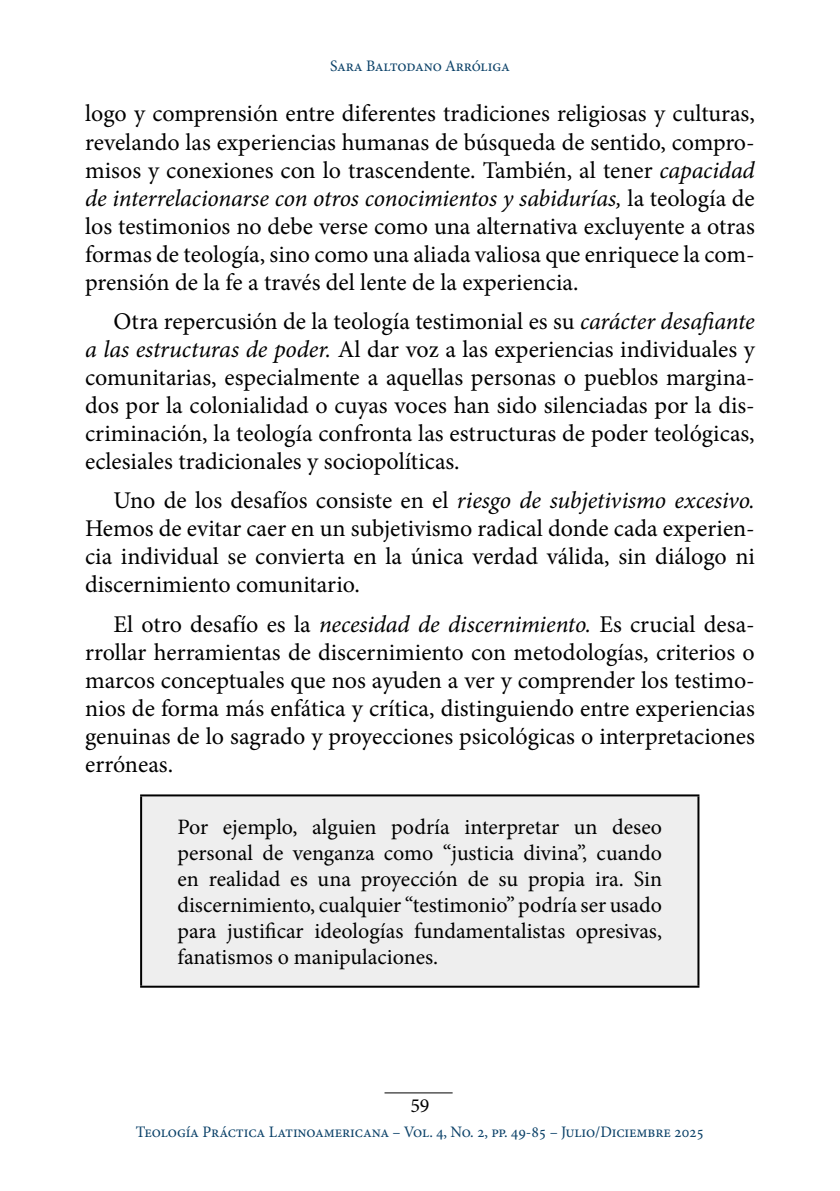
<style>
.page{position:relative;width:840px;height:1191px;background:#fff}
.page>*{position:absolute;margin:0;border:0;box-sizing:border-box;transform-origin:0 0}
.Texto1{font:24px/28px "Minion Pro";color:#000;text-align:justify}
.Texto-cuadro2{font:22px/26px "Minion Pro";letter-spacing:-.005em;color:#000;text-align:justify}
.t1{font:20px "Minion Pro";color:#000}
.t2{font:16px "Minion Pro";letter-spacing:-.01em;color:#0c4269}
.s1{font-style:italic}
</style>
<div class="page">
<hr style="left:384px;top:1092px;width:68px;height:1px;background:#000">
<div style="left:141px;top:795px;width:557px;height:191px;background:#eee"></div>
<hr style="left:140px;top:794px;width:559px;height:2px;background:#000">
<hr style="left:140px;top:796px;width:2px;height:189px;background:#000">
<hr style="left:697px;top:796px;width:2px;height:189px;background:#000">
<hr style="left:140px;top:985px;width:559px;height:2px;background:#000">
<p class="t2" style="left:330px;top:55px;width:181px">Sara Baltodano Arróliga</p>
<p class="Texto1" style="left:85px;top:100px;width:671px">logo y comprensión entre diferentes tradiciones religiosas y culturas, revelando las experiencias humanas de búsqueda de sentido, compro&shy;misos y conexiones con lo trascendente. También, al tener <span class="s1">capacidad de interrelacionarse con otros conocimientos y sabidurías,</span> la teología de los testimonios no debe verse como una alternativa excluyente a otras formas de teología, sino como una aliada valiosa que enriquece la com&shy;prensión de la fe a través del lente de la experiencia.</p>
<p class="Texto1" style="left:85px;top:307px;width:671px;text-indent:28px">Otra repercusión de la teología testimonial es su <span class="s1">carácter desafiante a las estructuras de poder.</span> Al dar voz a las experiencias individuales y comunitarias, especialmente a aquellas personas o pueblos margina&shy;dos por la colonialidad o cuyas voces han sido silenciadas por la dis&shy;criminación, la teología confronta las estructuras de poder teológicas, eclesiales tradicionales y sociopolíticas.</p>
<p class="Texto1" style="left:85px;top:487px;width:671px;text-indent:28px">Uno de los desafíos consiste en el <span class="s1">riesgo de subjetivismo excesivo.<br></span>Hemos de evitar caer en un subjetivismo radical donde cada experien&shy;cia individual se convierta en la única verdad válida, sin diálogo ni discernimiento comunitario.</p>
<p class="Texto1" style="left:85px;top:610px;width:671px;text-indent:28px">El otro desafío es la <span class="s1">necesidad de discernimiento.</span> Es crucial desa&shy;rrollar herramientas de discernimiento con metodologías, criterios o marcos conceptuales que nos ayuden a ver y comprender los testimo&shy;nios de forma más enfática y crítica, distinguiendo entre experiencias genuinas de lo sagrado y proyecciones psicológicas o interpretaciones erróneas.</p>
<p class="Texto-cuadro2" style="left:177px;top:814px;width:486px">Por ejemplo, alguien podría interpretar un deseo personal de venganza como “justicia divina”, cuando en realidad es una proyección de su propia ira. Sin discernimiento, cualquier “testimonio” podría ser usado para justificar ideologías fundamentalistas opresivas, fanatismos o manipulaciones.</p>
<p class="t1" style="left:410px;top:1091px;width:21px">59</p>
<p class="t2" style="left:136px;top:1121px;width:569px">Teología Práctica Latinoamericana – Vol. 4, No. 2, pp. 49-85 – Julio/Diciembre 2025</p>
</div>
